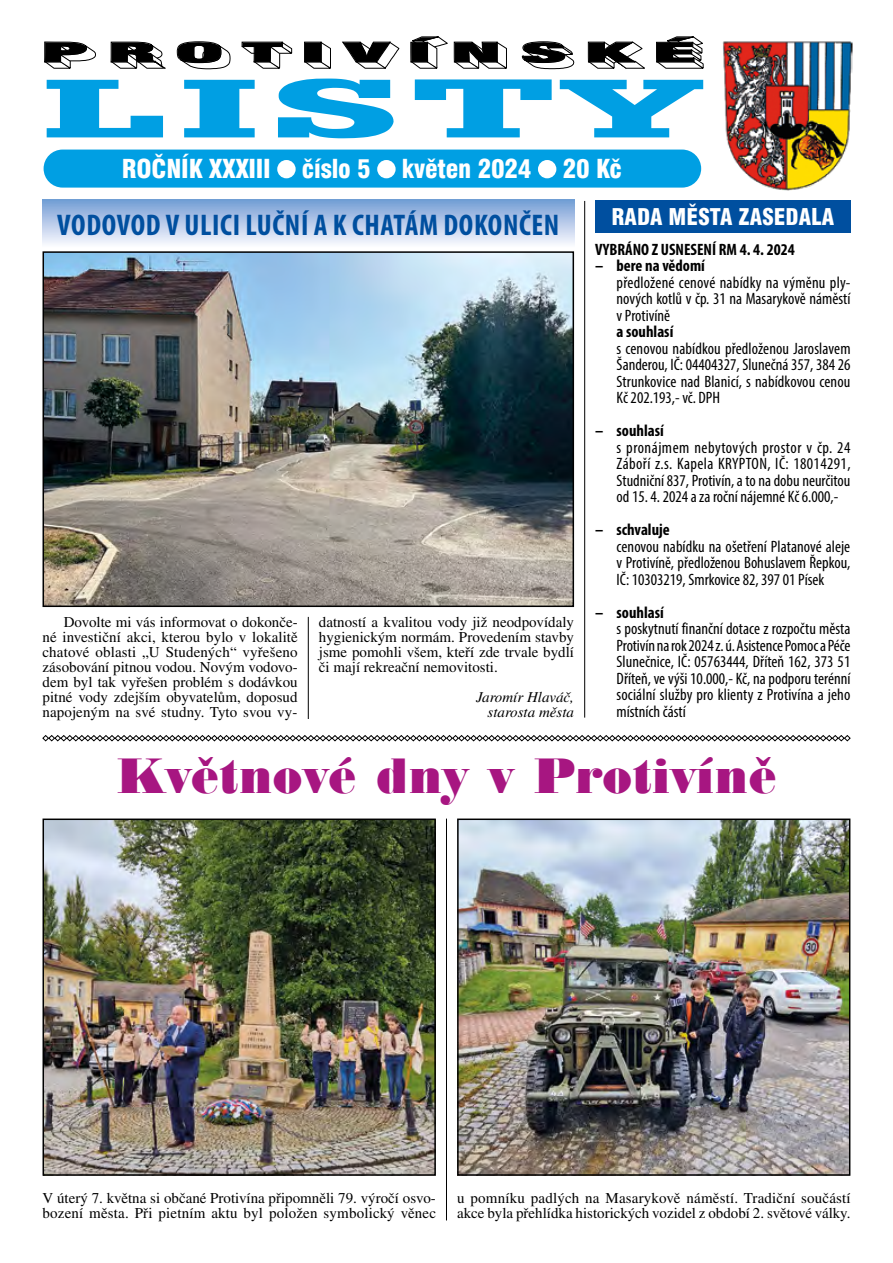
<style>
.page{position:relative;width:893px;height:1263px;background:#fff}
.page>*{position:absolute;margin:0;border:0;box-sizing:border-box;transform-origin:0 0}
.t1{font:48px "Normande AT";color:#a71681}
.t2{font:700 condensed 30px "Myriad Pro";letter-spacing:.02em;color:#004f9f}
.t3{font:900 condensed 25.5px "Swiss 721 AT";letter-spacing:-.01em;color:#fff}
.t4{font:900 condensed 22.5px "Swiss 721 AT";color:#fff}
.t5{font:condensed 16.5px/16.5px "Myriad Pro";color:#000;text-align:justify}
.t6{font:700 condensed 16.5px "Myriad Pro";color:#000}
.t7{font:15px/15px "Times CE";color:#000;text-align:justify}
.t8{font:italic 15px/15px "Times CE";color:#000;text-align:right}
</style>
<div class="page">
<div style="left:43px;top:200px;width:531px;height:48px;background:linear-gradient(to bottom,#759dd5,#fdfbff)"></div>
<div style="left:44px;top:150px;width:657px;height:38px;background:#009fe3;border-radius:19px"></div>
<div style="left:277px;top:160px;width:19px;height:18px;background:#fff;border-radius:50%"></div>
<div style="left:377px;top:160px;width:19px;height:18px;background:#fff;border-radius:50%"></div>
<div style="left:538px;top:160px;width:18px;height:18px;background:#fff;border-radius:50%"></div>
<svg style="left:44px;top:41px;width:52px;height:28px"></svg>
<svg style="left:110px;top:42px;width:56px;height:27px"></svg>
<svg style="left:177px;top:41px;width:116px;height:28px"></svg>
<svg style="left:304px;top:41px;width:27px;height:28px"></svg>
<svg style="left:342px;top:41px;width:58px;height:28px"></svg>
<svg style="left:47px;top:80px;width:116px;height:57px"></svg>
<svg style="left:184px;top:80px;width:71px;height:57px"></svg>
<svg style="left:278px;top:79px;width:116px;height:59px"></svg>
<svg style="left:410px;top:36px;width:294px;height:101px"></svg>
<img style="left:722px;top:41px;width:130px;height:150px">
<div style="left:595px;top:200px;width:255px;height:32px;background:#004f9f"></div>
<img style="left:46px;top:254px;width:525px;height:350px">
<div style="left:43px;top:251px;width:531px;height:356px;border:2px solid #000"></div>
<hr style="left:308px;top:617px;width:1px;height:102px;background:#000">
<svg style="left:42px;top:735px;width:809px;height:6px"></svg>
<hr style="left:584px;top:201px;width:1px;height:517px;background:#000">
<img style="left:46px;top:821px;width:387px;height:352px">
<div style="left:43px;top:818px;width:393px;height:358px;border:2px solid #000"></div>
<img style="left:460px;top:821px;width:387px;height:352px">
<div style="left:457px;top:818px;width:393px;height:358px;border:2px solid #000"></div>
<hr style="left:446px;top:819px;width:1px;height:401px;background:#000">
<h3 class="t3" style="left:122px;top:154px;width:502px">ROČNÍK XXXIII číslo 5 květen 2024 20 Kč</h3>
<h2 class="t2" style="left:57px;top:206px;width:504px">VODOVOD V ULICI LUČNÍ A K CHATÁM DOKONČEN</h2>
<h3 class="t4" style="left:611px;top:203px;width:224px">RADA MĚSTA ZASEDALA</h3>
<p class="t6" style="left:595px;top:239px;width:201px">VYBRÁNO Z USNESENÍ RM 4. 4. 2024</p>
<p class="t6" style="left:595px;top:255px;width:111px">– bere na vědomí</p>
<p class="t5" style="left:617px;top:274px;width:235px">předložené cenové nabídky na výměnu ply&shy;nových kotlů v čp. 31 na Masarykově náměstí v Protivíně</p>
<p class="t6" style="left:617px;top:321px;width:58px">a souhlasí</p>
<p class="t5" style="left:617px;top:340px;width:235px">s cenovou nabídkou předloženou Jaroslavem Šanderou, IČ: 04404327, Slunečná 357, 384 26<br>Strunkovice nad Blanicí, s nabídkovou cenou Kč 202.193,- vč. DPH</p>
<p class="t6" style="left:595px;top:420px;width:70px">– souhlasí</p>
<p class="t5" style="left:617px;top:439px;width:235px">s pronájmem nebytových prostor v čp. 24<br>Záboří z.s. Kapela KRYPTON, IČ: 18014291, Studniční 837, Protivín, a to na dobu neurčitou od 15. 4. 2024 a za roční nájemné Kč 6.000,-</p>
<p class="t6" style="left:595px;top:519px;width:76px">– schvaluje</p>
<p class="t5" style="left:617px;top:538px;width:235px">cenovou nabídku na ošetření Platanové aleje v Protivíně, předloženou Bohuslavem Řepkou, IČ: 10303219, Smrkovice 82, 397 01 Písek</p>
<p class="t6" style="left:595px;top:602px;width:70px">– souhlasí</p>
<p class="t5" style="left:617px;top:620px;width:235px">s poskytnutí finanční dotace z rozpočtu města Protivín na rok 2024 z. ú. Asistence Pomoc a Péče Slunečnice, IČ: 05763444, Dříteň 162, 373 51<br>Dříteň, ve výši 10.000,- Kč, na podporu terénní sociální služby pro klienty z Protivína a jeho místních částí</p>
<p class="t7" style="left:43px;top:614px;width:257px;text-indent:21px">Dovolte mi vás informovat o dokonče&shy;né investiční akci, kterou bylo v lokalitě chatové oblasti „U Studených“ vyřešeno zásobování pitnou vodou. Novým vodovo&shy;dem byl tak vyřešen problém s dodávkou pitné vody zdejším obyvatelům, doposud napojeným na své studny. Tyto svou vy-</p>
<p class="t7" style="left:319px;top:614px;width:257px">datností a kvalitou vody již neodpovídaly hygienickým normám. Provedením stavby jsme pomohli všem, kteří zde trvale bydlí či mají rekreační nemovitosti.</p>
<p class="t8" style="left:476px;top:689px;width:99px">Jaromír Hlaváč, starosta města</p>
<h1 class="t1" style="left:116px;top:747px;width:662px">Květnové dny v Protivíně</h1>
<p class="t7" style="left:43px;top:1191px;width:395px">V úterý 7. května si občané Protivína připomněli 79. výročí osvo&shy;bození města. Při pietním aktu byl položen symbolický věnec</p>
<p class="t7" style="left:457px;top:1191px;width:395px">u pomníku padlých na Masarykově náměstí. Tradiční součástí akce byla přehlídka historických vozidel z období 2. světové války.</p>
</div>
